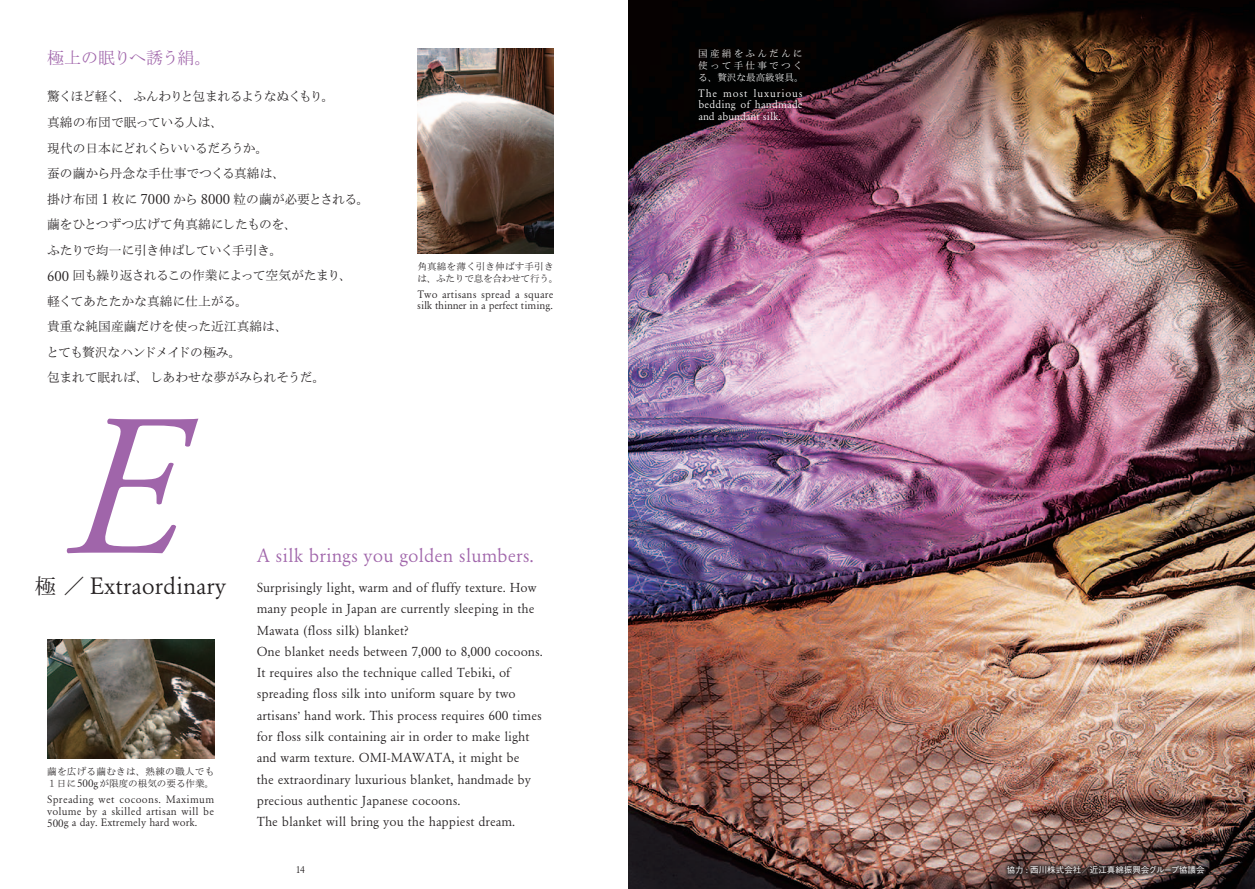
<style>
.page{position:relative;width:1255px;height:889px;background:#fff}
.page>*{position:absolute;margin:0;border:0;box-sizing:border-box;transform-origin:0 0}
.t1{font:italic 201.9px "Adobe Garamond Pro";color:#a065aa}
.t2{font:23.85px "Ro Garamond";color:#231f20}
.t3{font:21.3px "Ro H Mincho Pr 5 N";color:#231f20}
.t4{font:19.05px "Ro Garamond";color:#a065aa}
.t5{font:16.95px "Ro H Mincho Pr 5 N";letter-spacing:-.035em;color:#a065aa}
.t6{font:13.05px/21.3px "Ro Garamond";color:#231f20}
.t7{font:12.75px/25.5px "Ro H Mincho Pr 5 N";color:#231f20}
.t8{font:10.65px/11.7px "Ro Garamond";letter-spacing:.015em;color:#231f20;text-align:justify}
.t9{font:10.65px/11.7px "Ro Garamond";letter-spacing:.025em;color:#fff;text-align:justify}
.t10{font:9.9px "Ro Garamond";color:#231f20}
.t11{font:9.6px/11.7px "Ro H Mincho Pr 5 N";letter-spacing:.015em;color:#231f20}
.t12{font:9.6px/11.7px "Ro H Mincho Pr 5 N";letter-spacing:.235em;color:#fff;text-align:justify}
.t13{font:500 8.55px "Gothic BBB Pr 6 N";color:#fff}
.s1{font-family:"Ro Garamond";font-size:14.85px}
.s2{font-family:"Ro Garamond";font-size:11.25px}
.s3{font-family:"Ro Garamond";font-size:10.65px}
.s4{font-size:11.25px}
.s5{font-size:13.65px}
.s6{font-family:"Ro H Mincho Pr 5 N";font-size:11.7px}
.s7{font-family:"DINOT";font-weight:400;font-size:9.3px}
</style>
<div class="page">
<img style="left:628px;top:0;width:626px;height:888px">
<div style="left:1003px;top:862px;width:204px;height:15px;background:#231f20;opacity:.7"></div>
<img style="left:47px;top:639px;width:167px;height:119px">
<img style="left:417px;top:49px;width:136px;height:204px">
<p class="t5" style="left:47px;top:47px;width:166px">極上の眠りへ誘う絹。</p>
<p class="t7" style="left:46px;top:85px;width:325px">驚くほど軽く、ふんわりと包まれるようなぬくもり。<br>真綿の布団で眠っている人は、<br>現代の日本にどれくらいいるだろうか。<br>蚕の繭から丹念な手仕事でつくる真綿は、<br>掛け布団 <span class="s1">1</span> 枚に <span class="s1">7000</span> から <span class="s1">8000</span> 粒の繭が必要とされる。繭をひとつずつ広げて角真綿にしたものを、<br>ふたりで均一に引き伸ばしていく手引き。<br><span class="s1">600</span> 回も繰り返されるこの作業によって空気がたまり、<br>軽くてあたたかな真綿に仕上がる。<br>貴重な純国産繭だけを使った近江真綿は、<br>とても贅沢なハンドメイドの極み。<br>包まれて眠れば、しあわせな夢がみられそうだ。</p>
<p class="t11" style="left:417px;top:261px;width:142px">角真綿を薄く引き伸ばす手引きは、ふたりで息を合わせて行う。</p>
<p class="t8" style="left:417px;top:288px;width:138px">Two artisans spread a square silk thinner in a perfect timing.</p>
<h1 class="t1" style="left:66px;top:367px;width:116px">E</h1>
<h2 class="t2" style="left:90px;top:572px;width:138px">Extraordinary</h2>
<h3 class="t3" style="left:35px;top:572px;width:51px">極／</h3>
<p class="t11" style="left:47px;top:766px;width:168px">繭を広げる繭むきは、熟練の職人でも<br>１日に<span class="s2">500</span><span class="s3">g</span>が限度の根気の要る作業。</p>
<p class="t8" style="left:47px;top:793px;width:168px">Spreading wet cocoons. Maximum volume by a skilled artisan will be <span class="s4">500</span>g a day. Extremely hard work.</p>
<h3 class="t4" style="left:257px;top:544px;width:279px">A silk brings you golden slumbers.</h3>
<p class="t6" style="left:257px;top:577px;width:287px">Surprisingly light, warm and of fluffy texture. How many people in Japan are currently sleeping in the Mawata (floss silk) blanket?<br>One blanket needs between <span class="s5">7</span>,<span class="s5">000</span> to <span class="s5">8</span>,<span class="s5">000</span> cocoons.<br>It requires also the technique called Tebiki, of spreading floss silk into uniform square by two artisans<span class="s6">ʼ</span> hand work. This process requires <span class="s5">600</span> times for floss silk containing air in order to make light and warm texture. OMI-MAWATA, it might be<br>the extraordinary luxurious blanket, handmade by precious authentic Japanese cocoons.<br>The blanket will bring you the happiest dream.</p>
<p class="t12" style="left:698px;top:48px;width:107px">国産絹をふんだんに使って手仕事でつくる、贅沢な最高級寝具。</p>
<p class="t9" style="left:698px;top:87px;width:106px">The most luxurious bedding of handmade and abundant silk.</p>
<p class="t10" style="left:296px;top:864px;width:11px">14</p>
<p class="t13" style="left:1006px;top:863px;width:199px">協力 <span class="s7">:</span> 西川株式会社／近江真綿振興会グループ協議会</p>
</div>
